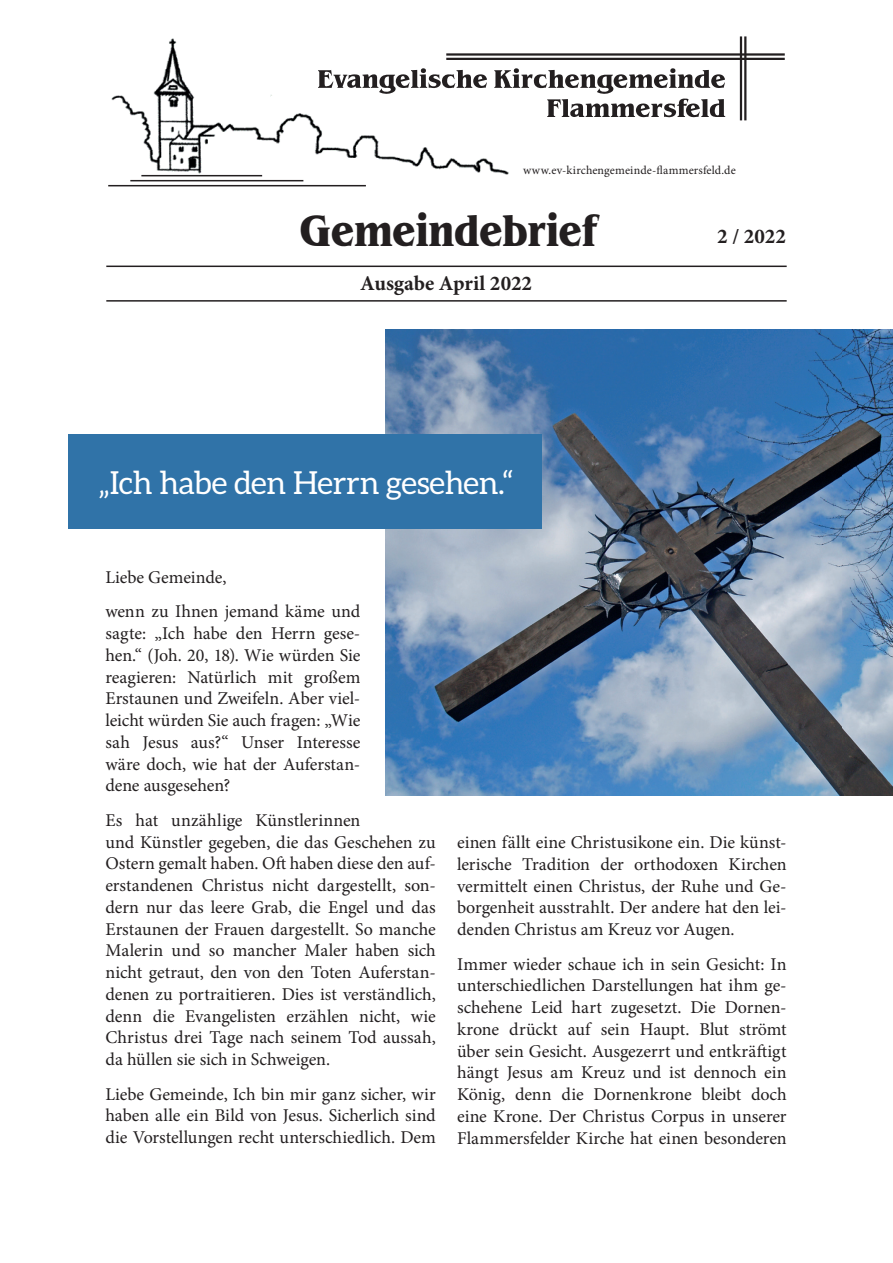
<style>
.page{position:relative;width:893px;height:1263px;background:#fff}
.page>*{position:absolute;margin:0;border:0;box-sizing:border-box;transform-origin:0 0}
.t1{font:42px "OPTI Brian James Bold Cond";letter-spacing:-.01em;color:#231f20}
.t2{font:31.65px "Aleo";letter-spacing:-.015em;color:#fff}
.t3{font:700 21px "Minion Pro";letter-spacing:-.005em;color:#231f20}
.t4{font:18px/21.8px "Minion Pro";letter-spacing:-.005em;color:#231f20;text-align:justify}
.t5{font:12px "Minion Pro";letter-spacing:.01em;color:#231f20}
</style>
<div class="page">
<img style="left:386px;top:329px;width:507px;height:466px">
<div style="left:68px;top:434px;width:473px;height:95px;background:#3073a8"></div>
<img style="left:111px;top:38px;width:410px;height:137px">
<svg style="left:318px;top:68px;width:407px;height:49px"></svg>
<hr style="left:446px;top:53px;width:339px;height:3px;background:#231f20">
<hr style="left:446px;top:58px;width:339px;height:2px;background:#231f20">
<hr style="left:744px;top:36px;width:2px;height:84px;background:#231f20">
<hr style="left:740px;top:36px;width:2px;height:84px;background:#231f20">
<hr style="left:141px;top:175px;width:121px;height:1px;background:#231f20">
<hr style="left:130px;top:180px;width:173px;height:1px;background:#231f20">
<hr style="left:108px;top:185px;width:258px;height:1px;background:#231f20">
<hr style="left:106px;top:300px;width:681px;height:2px;background:#231f20">
<hr style="left:106px;top:266px;width:681px;height:1px;background:#231f20">
<p class="t5" style="left:523px;top:162px;width:214px">www.ev-kirchengemeinde-flammersfeld.de</p>
<h1 class="t1" style="left:299px;top:201px;width:297px">Gemeindebrief</h1>
<p class="t3" style="left:360px;top:268px;width:173px">Ausgabe April 2022</p>
<h2 class="t2" style="left:98px;top:465px;width:417px">„Ich habe den Herrn gesehen.“</h2>
<p class="t3" style="left:717px;top:221px;width:70px">2 / 2022</p>
<p class="t4" style="left:105px;top:560px;width:256px;line-height:34.5px">Liebe Gemeinde,<br>wenn zu Ihnen jemand käme und</p>
<p class="t4" style="left:105px;top:623px;width:256px">sagte: „Ich habe den Herrn gese&shy;hen.“ (Joh. 20, 18). Wie würden Sie reagieren: Natürlich mit großem Erstaunen und Zweifeln. Aber viel&shy;leicht würden Sie auch fragen: „Wie sah Jesus aus?“ Unser Interesse wäre doch, wie hat der Auferstan&shy;dene ausgesehen?</p>
<p class="t4" style="left:105px;top:809px;width:332px;text-align:left">Es hat unzählige Künstlerinnen<br>und Künstler gegeben, die das Geschehen zu Ostern gemalt haben. Oft haben diese den auf&shy;erstandenen Christus nicht dargestellt, son&shy;dern nur das leere Grab, die Engel und das Erstaunen der Frauen dargestellt. So manche Malerin und so mancher Maler haben sich nicht getraut, den von den Toten Auferstan&shy;denen zu portraitieren. Dies ist verständlich, denn die Evangelisten erzählen nicht, wie Christus drei Tage nach seinem Tod aussah, da hüllen sie sich in Schweigen.</p>
<p class="t4" style="left:105px;top:1083px;width:332px">Liebe Gemeinde, Ich bin mir ganz sicher, wir haben alle ein Bild von Jesus. Sicherlich sind die Vorstellungen recht unterschiedlich. Dem</p>
<p class="t4" style="left:457px;top:832px;width:331px">einen fällt eine Christusikone ein. Die künst&shy;lerische Tradition der orthodoxen Kirchen vermittelt einen Christus, der Ruhe und Ge&shy;borgenheit ausstrahlt. Der andere hat den lei&shy;denden Christus am Kreuz vor Augen.</p>
<p class="t4" style="left:457px;top:953px;width:331px">Immer wieder schaue ich in sein Gesicht: In unterschiedlichen Darstellungen hat ihm ge&shy;schehene Leid hart zugesetzt. Die Dornen&shy;krone drückt auf sein Haupt. Blut strömt über sein Gesicht. Ausgezerrt und entkräftigt hängt Jesus am Kreuz und ist dennoch ein König, denn die Dornenkrone bleibt doch eine Krone. Der Christus Corpus in unserer Flammersfelder Kirche hat einen besonderen</p>
</div>
